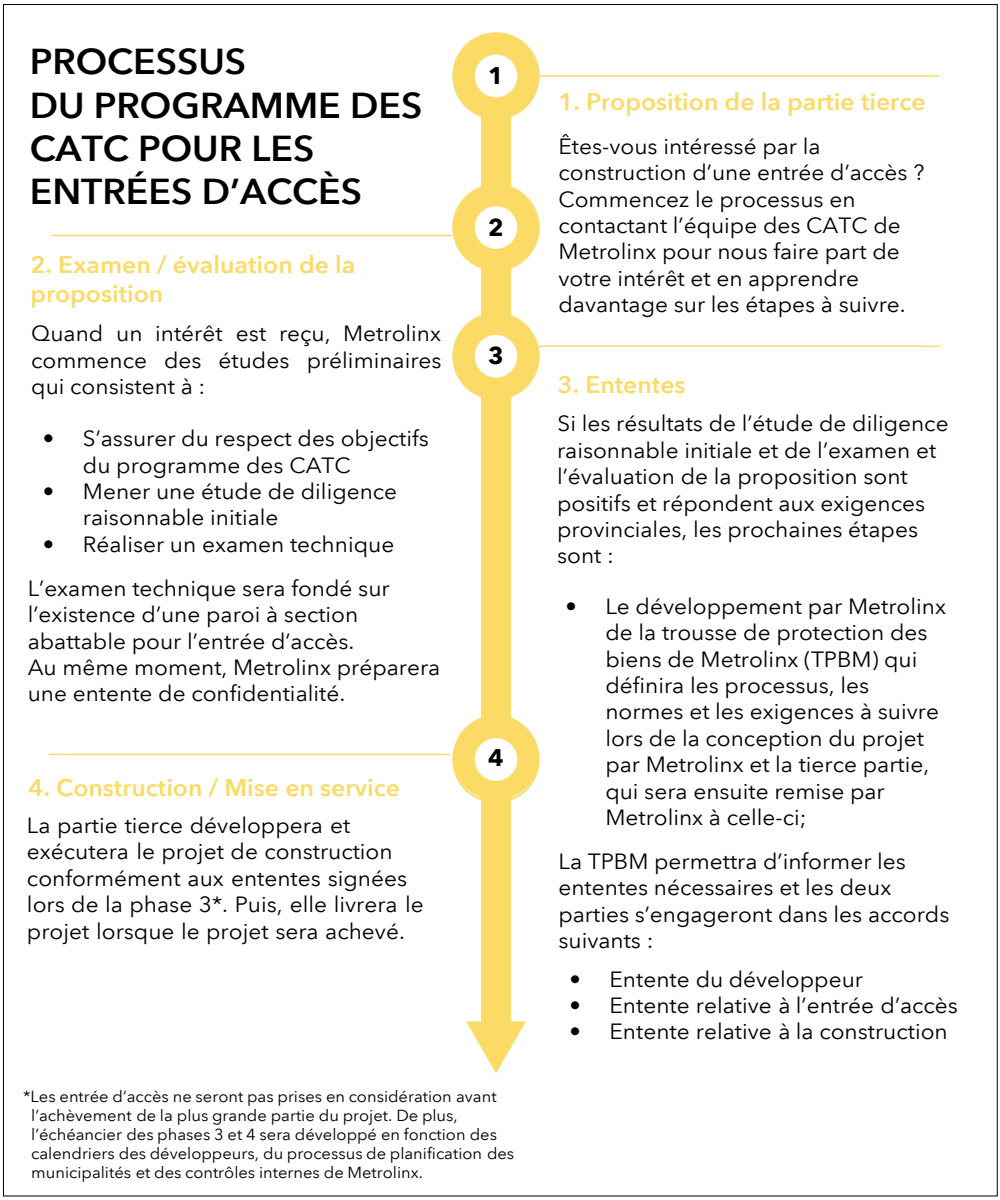
<style>
.page{position:relative;width:1000px;height:1200px;background:#fff}
.page>*{position:absolute;margin:0;border:0;box-sizing:border-box;transform-origin:0 0}
.t1{font:600 36px/43.2px "Avenir Next LT Pro";color:#000}
.t2{font:600 24px/28.8px "Avenir Next LT Pro";color:#fbdb65}
.t3{font:700 24px "Avenir Next LT Pro";color:#000}
.t4{font:22px/26.4px "Avenir Next LT Pro";color:#000}
.t5{font:16px/19.2px "Avenir Next LT Pro";color:#000}
.s1{font-style:inherit}
</style>
<div class="page">
<hr style="left:539px;top:75px;width:400px;height:2px;background:#fbdb65">
<hr style="left:52px;top:235px;width:400px;height:1px;background:#fbdb65">
<hr style="left:539px;top:345px;width:400px;height:2px;background:#fbdb65">
<hr style="left:49px;top:754px;width:400px;height:1px;background:#fbdb65">
<div style="left:481px;top:76px;width:30px;height:954px;background:#fbdb65"></div>
<svg style="left:466px;top:1021px;width:60px;height:52px"></svg>
<div style="left:453px;top:33px;width:86px;height:86px;background:#fbdb65;border-radius:50%"></div>
<div style="left:452px;top:32px;width:88px;height:88px;border:2px solid #fbdb65;border-radius:50%"></div>
<div style="left:475px;top:55px;width:42px;height:42px;background:#fff;border-radius:50%"></div>
<div style="left:453px;top:185px;width:86px;height:85px;background:#fbdb65;border-radius:50%"></div>
<div style="left:452px;top:184px;width:88px;height:87px;border:2px solid #fbdb65;border-radius:50%"></div>
<div style="left:475px;top:206px;width:42px;height:43px;background:#fff;border-radius:50%"></div>
<div style="left:453px;top:314px;width:86px;height:85px;background:#fbdb65;border-radius:50%"></div>
<div style="left:452px;top:313px;width:88px;height:87px;border:2px solid #fbdb65;border-radius:50%"></div>
<div style="left:475px;top:335px;width:42px;height:43px;background:#fff;border-radius:50%"></div>
<div style="left:453px;top:715px;width:86px;height:85px;background:#fbdb65;border-radius:50%"></div>
<div style="left:452px;top:716px;width:88px;height:87px;border:2px solid #fbdb65;border-radius:50%"></div>
<div style="left:475px;top:738px;width:42px;height:43px;background:#fff;border-radius:50%"></div>
<h1 class="t1" style="left:30px;top:40px;width:394px">PROCESSUS<br>DU PROGRAMME DES<br>CATC POUR LES<br>ENTRÉES D’ACCÈS</h1>
<p class="t2" style="left:30px;top:251px;width:326px">2. Examen / évaluation de la proposition</p>
<p class="t4" style="left:31px;top:320px;width:412px;text-align:justify">Quand un intérêt est reçu, Metrolinx commence des études préliminaires qui consistent à :</p>
<p class="t4" style="left:83px;top:425px;width:347px;text-indent:-40px"><span class="s1">•</span> S’assurer du respect des objectifs du programme des CATC</p>
<p class="t4" style="left:83px;top:478px;width:316px;text-indent:-40px"><span class="s1">•</span> Mener une étude de diligence raisonnable initiale</p>
<p class="t4" style="left:28px;top:522px;width:368px;line-height:44px;text-align:right"><span class="s1">•</span> Réaliser un examen technique<br>L’examen technique sera fondé sur</p>
<p class="t4" style="left:28px;top:601px;width:414px">l’existence d’une paroi à section abattable pour l’entrée d’accès.<br>Au même moment, Metrolinx préparera une entente de confidentialité.</p>
<p class="t2" style="left:28px;top:773px;width:373px">4. Construction / Mise en service</p>
<p class="t4" style="left:27px;top:812px;width:398px">La partie tierce développera et exécutera le projet de construction conformément aux ententes signées lors de la phase 3*. Puis, elle livrera le projet lorsque le projet sera achevé.</p>
<p class="t3" style="left:488px;top:61px;width:17px">1</p>
<p class="t3" style="left:488px;top:213px;width:17px">2</p>
<p class="t3" style="left:488px;top:341px;width:17px">3</p>
<p class="t3" style="left:488px;top:743px;width:17px">4</p>
<p class="t5" style="left:31px;top:1086px;width:485px;text-indent:-8px">*Les entrée d’accès ne seront pas prises en considération avant l’achèvement de la plus grande partie du projet. De plus, l’échéancier des phases 3 et 4 sera développé en fonction des calendriers des développeurs, du processus de planification des municipalités et des contrôles internes de Metrolinx.</p>
<p class="t2" style="left:558px;top:87px;width:369px">1. Proposition de la partie tierce</p>
<p class="t4" style="left:558px;top:133px;width:367px">Êtes-vous intéressé par la construction d’une entrée d’accès ?<br>Commencez le processus en contactant l’équipe des CATC de<br>Metrolinx pour nous faire part de votre intérêt et en apprendre davantage sur les étapes à suivre.</p>
<p class="t2" style="left:558px;top:370px;width:129px">3. Ententes</p>
<p class="t4" style="left:557px;top:411px;width:393px">Si les résultats de l’étude de diligence raisonnable initiale et de l’examen et l’évaluation de la proposition sont positifs et répondent aux exigences provinciales, les prochaines étapes sont :</p>
<p class="t4" style="left:605px;top:593px;width:342px;text-indent:-40px"><span class="s1">•</span> Le développement par Metrolinx de la trousse de protection des biens de Metrolinx (TPBM) qui définira les processus, les normes et les exigences à suivre lors de la conception du projet par Metrolinx et la tierce partie, qui sera ensuite remise par<br>Metrolinx à celle-ci;</p>
<p class="t4" style="left:558px;top:848px;width:393px">La TPBM permettra d’informer les ententes nécessaires et les deux parties s’engageront dans les accords suivants :</p>
<p class="t4" style="left:570px;top:966px;width:295px"><span class="s1">•</span> Entente du développeur</p>
<p class="t4" style="left:570px;top:992px;width:390px"><span class="s1">•</span> Entente relative à l’entrée d’accès</p>
<p class="t4" style="left:570px;top:1019px;width:380px"><span class="s1">•</span> Entente relative à la construction</p>
</div>
